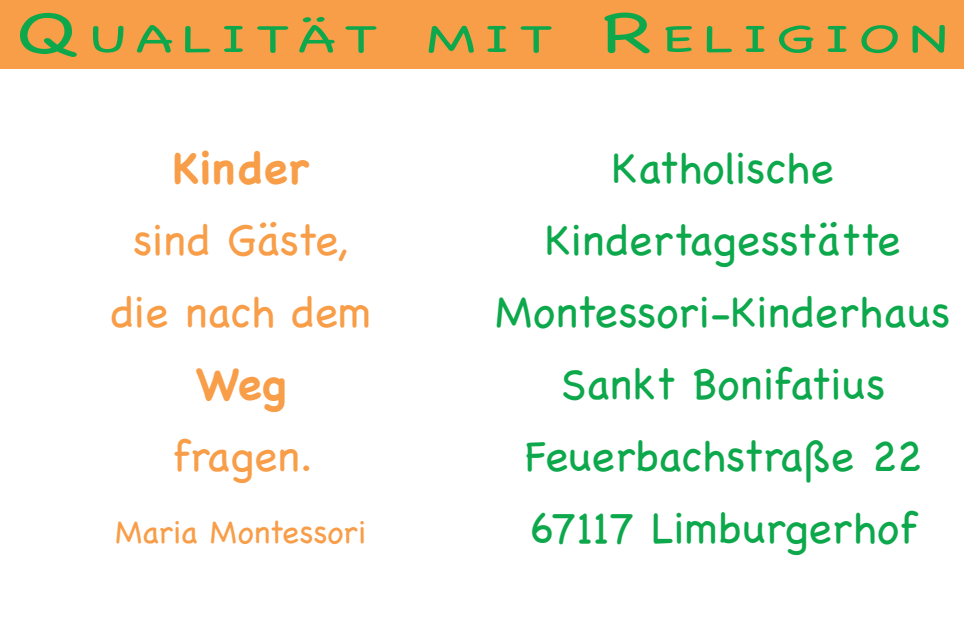
<style>
.page{position:relative;width:964px;height:624px;background:#fff}
.page>*{position:absolute;margin:0;border:0;box-sizing:border-box;transform-origin:0 0}
.t1{font:44px/72px "Chalkboard";color:#0ca84b;text-align:center}
.t2{font:44px/72px "Chalkboard";color:#f89d48;text-align:center}
.t3{font:700 44px "Chalkboard";color:#f89d48}
.t4{font:39.2px "Chalkboard";letter-spacing:.145em;color:#0ca84b;scale:1.5 1}
.t5{font:32px "Chalkboard";color:#f89d48}
.s1{font-size:56px}
</style>
<div class="page">
<div style="left:0;top:0;width:964px;height:68px;background:#f89d48"></div>
<p class="t4" style="left:16px;top:16px;width:623px"><span class="s1">Q</span>UALITÄT MIT <span class="s1">R</span>ELIGION</p>
<p class="t3" style="left:173px;top:142px;width:137px">Kinder</p>
<p class="t2" style="left:111px;top:204px;width:260px">sind Gäste, die nach dem</p>
<p class="t3" style="left:196px;top:358px;width:91px">Weg</p>
<p class="t2" style="left:171px;top:420px;width:143px">fragen.</p>
<p class="t5" style="left:116px;top:513px;width:252px">Maria Montessori</p>
<p class="t1" style="left:495px;top:131px;width:456px">Katholische<br>Kindertagesstätte<br>Montessori-Kinderhaus<br>Sankt Bonifatius<br>Feuerbachstraße 22<br>67117 Limburgerhof</p>
</div>
